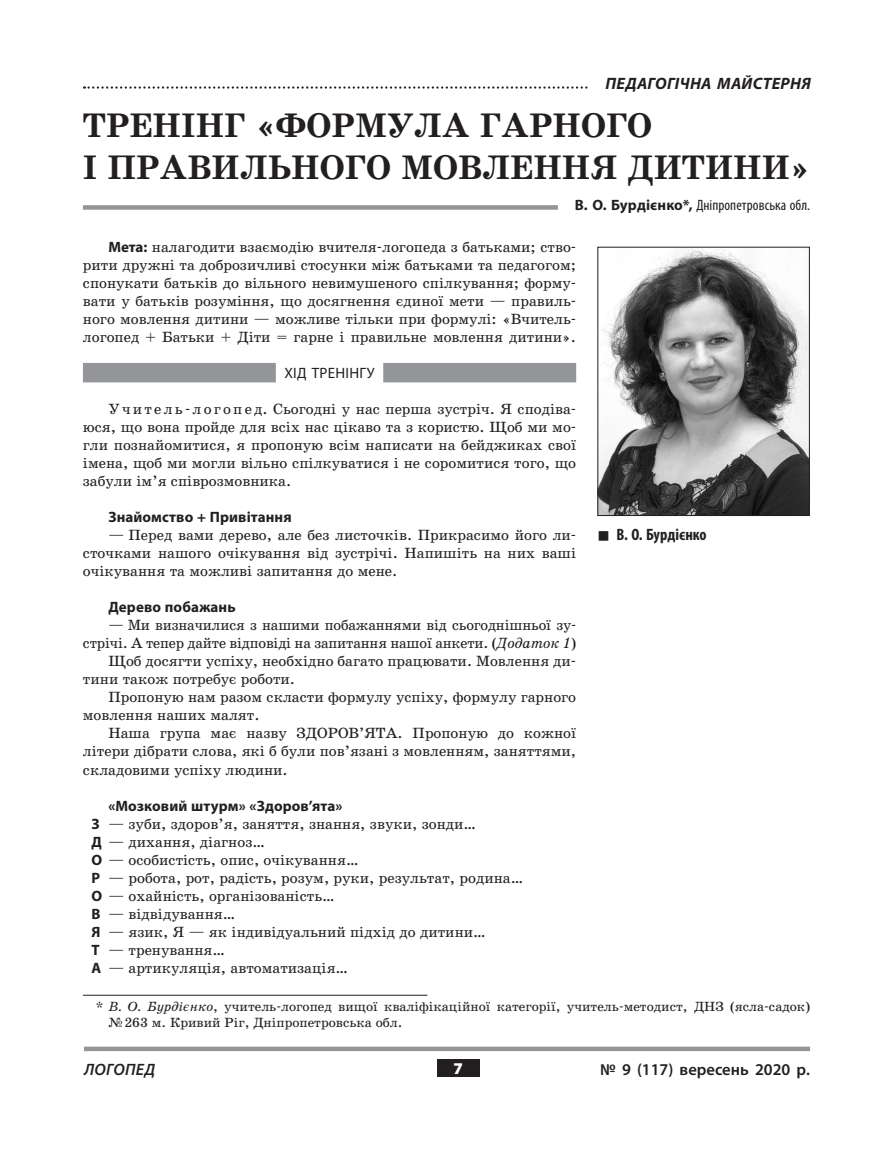
<style>
.page{position:relative;width:893px;height:1149px;background:#fff}
.page>*{position:absolute;margin:0;border:0;box-sizing:border-box;transform-origin:0 0}
.НАЗВАНИЕ{font:700 34.5px/41.4px "School Book C";color:#231f20}
.t1{font:600 16.5px "Myriad Pro";color:#231f20}
.t2{font:italic 700 16.5px "Myriad Pro";letter-spacing:.05em;color:#231f20}
.t3{font:700 condensed 16.5px "Myriad Pro";color:#231f20}
.t4{font:italic 600 16.5px "Myriad Pro";letter-spacing:.02em;color:#231f20}
.t5{font:900 16.5px "Myriad Pro";color:#fff}
.ОСНОВНОЙ_ТЕКСТ__копи{font:15px/18px "School Book C";color:#231f20;text-align:justify}
.СПИСОК_1__копия{font:15px "School Book C";color:#231f20}
.ЧЕТВЕРТЫЙ_УРОВЕНЬ__к{font:700 15px "Myriad Pro";letter-spacing:.005em;color:#231f20}
.АВТОР{font:condensed 15px "Myriad Pro";letter-spacing:.005em;color:#231f20}
.ХОД_УРОКА{font:15px "Myriad Pro";letter-spacing:.02em;color:#231f20}
.СНОСКА{font:13.5px/16.2px "School Book C";color:#231f20}
.s1{font-weight:700;font-stretch:normal}
.s2{font-family:"Myriad Pro";font-weight:700}
.s3{font-style:italic}
</style>
<div class="page">
<svg style="left:84px;top:1046px;width:511px;height:4px;background:#a4a5a8"></svg>
<svg style="left:595px;top:1046px;width:215px;height:6px"></svg>
<div style="left:804px;top:1069px;width:8px;height:8px;border:6px solid #fff;border-radius:50%"></div>
<div style="left:437px;top:1059px;width:42px;height:17px;background:#231f20"></div>
<div style="left:83px;top:205px;width:727px;height:5px;background:#939598"></div>
<div style="left:558px;top:203px;width:252px;height:8px;background:#fff"></div>
<hr style="left:83px;top:994px;width:344px;height:1px;background:#231f20">
<svg style="left:84px;top:86px;width:504px;height:3px"></svg>
<img style="left:599px;top:249px;width:209px;height:264px">
<div style="left:597px;top:247px;width:213px;height:268px;border:1px solid #231f20"></div>
<div style="left:83px;top:363px;width:493px;height:19px;background:#939598"></div>
<div style="left:276px;top:361px;width:107px;height:25px;background:#fff"></div>
<p class="t2" style="left:605px;top:73px;width:206px">Педагогічна майстерня</p>
<p class="НАЗВАНИЕ" style="left:83px;top:107px;width:729px">ТРЕНІНГ «ФОРМУЛА ГАРНОГО<br>І ПРАВИЛЬНОГО МОВЛЕННЯ ДИТИНИ»</p>
<p class="АВТОР" style="left:575px;top:196px;width:237px"><span class="s1">В. О. Бурдієнко*,</span> Дніпропетровська обл.</p>
<p class="ОСНОВНОЙ_ТЕКСТ__копи" style="left:83px;top:238px;width:495px;text-indent:26px"><span class="s2">Мета:</span> налагодити взаємодію вчителя-логопеда з батьками; ство&shy;рити дружні та доброзичливі стосунки між батьками та педагогом; спонукати батьків до вільного невимушеного спілкування; форму&shy;вати у батьків розуміння, що досягнення єдиної мети — правиль&shy;ного мовлення дитини — можливе тільки при формулі: «Вчитель&shy;логопед + Батьки + Діти = гарне і правильне мовлення дитини».</p>
<p class="ХОД_УРОКА" style="left:284px;top:364px;width:92px">ХІД ТРЕНІНГУ</p>
<p class="ОСНОВНОЙ_ТЕКСТ__копи" style="left:83px;top:400px;width:495px;text-indent:26px">У ч и т е л ь - л о г о п е д. Сьогодні у нас перша зустріч. Я сподіва&shy;юся, що вона пройде для всіх нас цікаво та з користю. Щоб ми мо&shy;гли познайомитися, я пропоную всім написати на бейджиках свої імена, щоб ми могли вільно спілкуватися і не соромитися того, що забули ім’я співрозмовника.</p>
<p class="ЧЕТВЕРТЫЙ_УРОВЕНЬ__к" style="left:108px;top:507px;width:185px">Знайомство + Привітання</p>
<p class="ОСНОВНОЙ_ТЕКСТ__копи" style="left:83px;top:526px;width:495px;text-indent:26px">— Перед вами дерево, але без листочків. Прикрасимо його ли&shy;сточками нашого очікування від зустрічі. Напишіть на них ваші очікування та можливі запитання до мене.</p>
<p class="ЧЕТВЕРТЫЙ_УРОВЕНЬ__к" style="left:108px;top:597px;width:129px">Дерево побажань</p>
<p class="ОСНОВНОЙ_ТЕКСТ__копи" style="left:83px;top:616px;width:495px;text-align:right">— Ми визначилися з нашими побажаннями від сьогоднішньої зу&shy;стрічі. А тепер дайте відповіді на запитання нашої анкети. (<span class="s3">Додаток 1</span>)</p>
<p class="ОСНОВНОЙ_ТЕКСТ__копи" style="left:83px;top:652px;width:495px;text-indent:26px">Щоб досягти успіху, необхідно багато працювати. Мовлення ди&shy;тини також потребує роботи.</p>
<p class="ОСНОВНОЙ_ТЕКСТ__копи" style="left:83px;top:688px;width:495px;text-indent:26px">Пропоную нам разом скласти формулу успіху, формулу гарного мовлення наших малят.</p>
<p class="ОСНОВНОЙ_ТЕКСТ__копи" style="left:83px;top:724px;width:495px;text-indent:26px">Наша група має назву ЗДОРОВ’ЯТА. Пропоную до кожної літери дібрати слова, які б були пов’язані з мовленням, заняттями, складовими успіху людини.</p>
<p class="ЧЕТВЕРТЫЙ_УРОВЕНЬ__к" style="left:108px;top:795px;width:236px">«Мозковий штурм» «Здоров’ята»</p>
<p class="СПИСОК_1__копия" style="left:91px;top:815px;width:386px"><span class="s2">З</span> — зуби, здоров’я, заняття, знання, звуки, зонди…</p>
<p class="СПИСОК_1__копия" style="left:91px;top:833px;width:175px"><span class="s2">Д</span> — дихання, діагноз…</p>
<p class="СПИСОК_1__копия" style="left:91px;top:851px;width:269px"><span class="s2">О</span> — особистість, опис, очікування…</p>
<p class="СПИСОК_1__копия" style="left:91px;top:869px;width:433px"><span class="s2">Р</span> — робота, рот, радість, розум, руки, результат, родина…</p>
<p class="СПИСОК_1__копия" style="left:91px;top:887px;width:245px"><span class="s2">О</span> — охайність, організованість…</p>
<p class="СПИСОК_1__копия" style="left:91px;top:905px;width:146px"><span class="s2">В</span> — відвідування…</p>
<p class="СПИСОК_1__копия" style="left:91px;top:923px;width:396px"><span class="s2">Я</span> — язик, Я — як індивідуальний підхід до дитини…</p>
<p class="СПИСОК_1__копия" style="left:91px;top:941px;width:135px"><span class="s2">Т</span> — тренування…</p>
<p class="СПИСОК_1__копия" style="left:91px;top:959px;width:258px"><span class="s2">А</span> — артикуляція, автоматизація…</p>
<p class="t3" style="left:617px;top:524px;width:92px">В. О. Бурдієнко</p>
<p class="СНОСКА" style="left:108px;top:997px;width:703px;text-indent:-13px"><span class="s3">* В. О. Бурдієнко</span>, учитель-логопед вищої кваліфікаційної категорії, учитель-методист, ДНЗ (ясла-садок) №263 м. Кривий Ріг, Дніпропетровська обл.</p>
<p class="t4" style="left:84px;top:1058px;width:73px">ЛОГОПЕД</p>
<p class="t5" style="left:453px;top:1059px;width:11px">7</p>
<p class="t1" style="left:600px;top:1058px;width:211px">№ 9 (117) вересень 2020 р.</p>
</div>
